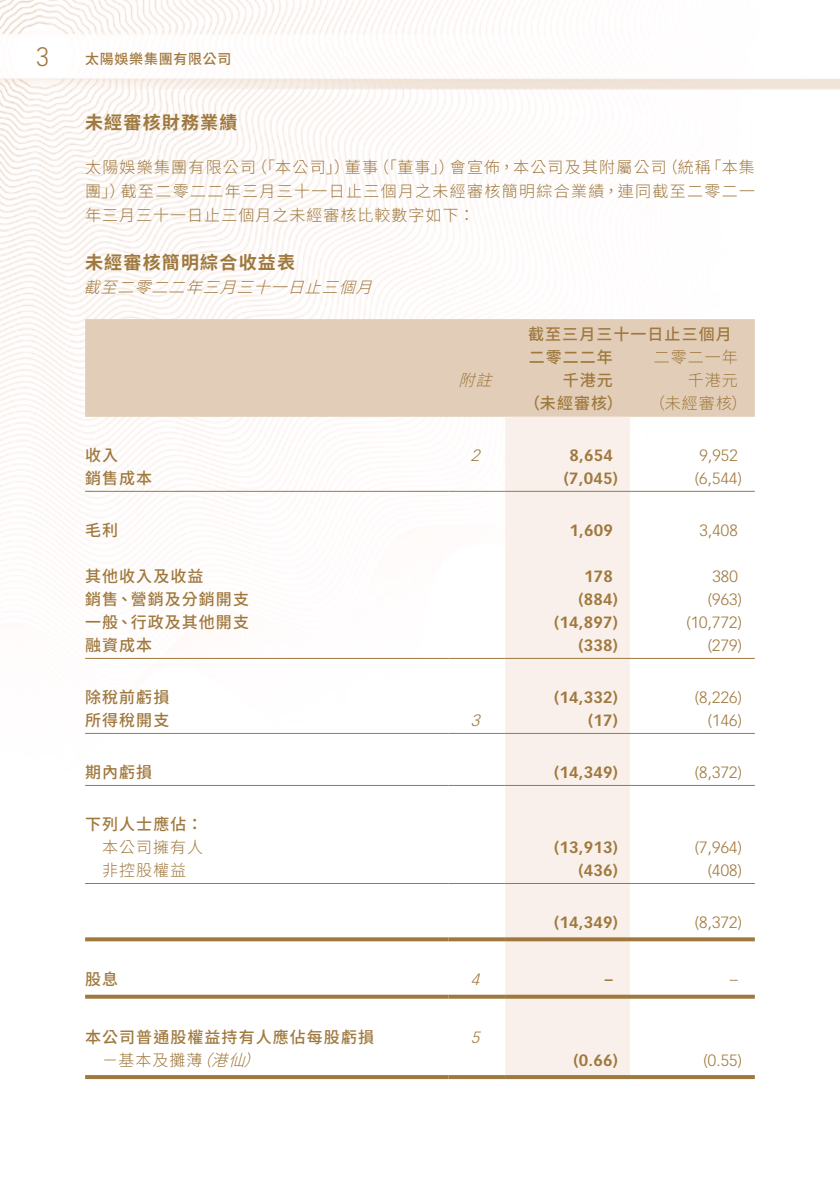
<style>
.page{position:relative;width:840px;height:1191px;background:#fff}
.page>*{position:absolute;margin:0;border:0;box-sizing:border-box;transform-origin:0 0}
.t1{font:300 26px "Vectora LT Std";color:#9f783d;scale:.9 1}
.Heading_1{font:700 18px "Source Han Sans TC";letter-spacing:.065em;color:#9f783d}
.Body_Text{font:300 16px/24px "Source Han Sans TC";letter-spacing:.075em;color:#9f783d}
.Body_Text-2{font:500 16px "Source Han Sans TC";letter-spacing:.065em;color:#9f783d}
.Body_Text-3{font:700 16px "Vectora LT Std";letter-spacing:.015em;color:#9f783d}
.Body_Text-4{font:300 16px "Vectora LT Std";letter-spacing:.015em;color:#9f783d}
.Body_Text-5{font:italic 300 16px "Source Han Sans TC";color:#9f783d}
.Body_Text-6{font:italic 300 16px "Vectora LT Std";color:#9f783d}
.t2{font:500 14px "Source Han Sans TC";letter-spacing:.05em;color:#9f783d}
</style>
<div class="page">
<img style="left:0;top:0;width:839px;height:1080px">
<div style="left:85px;top:319px;width:669px;height:98px;background:#e2ceb8"></div>
<div style="left:505px;top:417px;width:124px;height:658px;background:#f9f0eb"></div>
<hr style="left:85px;top:491px;width:363px;height:1px;background:#9f783d">
<hr style="left:448px;top:491px;width:57px;height:1px;background:#9f783d">
<hr style="left:505px;top:491px;width:124px;height:1px;background:#9f783d">
<hr style="left:629px;top:491px;width:125px;height:1px;background:#9f783d">
<hr style="left:85px;top:658px;width:363px;height:1px;background:#9f783d">
<hr style="left:448px;top:658px;width:57px;height:1px;background:#9f783d">
<hr style="left:505px;top:658px;width:124px;height:1px;background:#9f783d">
<hr style="left:629px;top:658px;width:125px;height:1px;background:#9f783d">
<hr style="left:85px;top:733px;width:363px;height:1px;background:#9f783d">
<hr style="left:448px;top:733px;width:57px;height:1px;background:#9f783d">
<hr style="left:505px;top:733px;width:124px;height:1px;background:#9f783d">
<hr style="left:629px;top:733px;width:125px;height:1px;background:#9f783d">
<hr style="left:85px;top:785px;width:363px;height:1px;background:#9f783d">
<hr style="left:448px;top:785px;width:57px;height:1px;background:#9f783d">
<hr style="left:505px;top:785px;width:124px;height:1px;background:#9f783d">
<hr style="left:629px;top:785px;width:125px;height:1px;background:#9f783d">
<hr style="left:85px;top:883px;width:363px;height:1px;background:#9f783d">
<hr style="left:448px;top:883px;width:57px;height:1px;background:#9f783d">
<hr style="left:505px;top:883px;width:124px;height:1px;background:#9f783d">
<hr style="left:629px;top:883px;width:125px;height:1px;background:#9f783d">
<svg style="left:85px;top:937px;width:363px;height:4px"></svg>
<svg style="left:448px;top:937px;width:57px;height:4px"></svg>
<svg style="left:505px;top:937px;width:124px;height:4px"></svg>
<svg style="left:629px;top:937px;width:125px;height:4px"></svg>
<svg style="left:85px;top:994px;width:363px;height:4px"></svg>
<svg style="left:448px;top:994px;width:57px;height:4px"></svg>
<svg style="left:505px;top:994px;width:124px;height:4px"></svg>
<svg style="left:629px;top:994px;width:125px;height:4px"></svg>
<svg style="left:85px;top:1075px;width:363px;height:4px"></svg>
<svg style="left:448px;top:1075px;width:57px;height:4px"></svg>
<hr style="left:505px;top:1075px;width:124px;height:4px;background:#9f783d">
<svg style="left:629px;top:1075px;width:125px;height:4px"></svg>
<h1 class="t1" style="left:36px;top:42px;width:15px">3</h1>
<p class="t2" style="left:85px;top:51px;width:148px">太陽娛樂集團有限公司</p>
<p class="Heading_1" style="left:85px;top:112px;width:154px">未經審核財務業績</p>
<p class="Body_Text" style="left:251px;top:156px;width:100px">（「本公司」）</p>
<p class="Body_Text" style="left:373px;top:156px;width:83px">（「董事」）</p>
<p class="Body_Text" style="left:661px;top:156px;width:51px">（統稱</p>
<p class="Body_Text" style="left:705px;top:156px;width:51px">「本集</p>
<p class="Body_Text" style="left:449px;top:156px;width:218px">會宣佈，本公司及其附屬公司</p>
<p class="Body_Text" style="left:121px;top:156px;width:635px;text-indent:-36px">太陽娛樂集團有限公司<br>截至二零二二年三月三十一日止三個月之未經審核簡明綜合業績，連同截至二零二一</p>
<p class="Body_Text" style="left:345px;top:156px;width:35px">董事</p>
<p class="Body_Text" style="left:85px;top:180px;width:391px">團」）<br>年三月三十一日止三個月之未經審核比較數字如下：</p>
<p class="Heading_1" style="left:85px;top:252px;width:211px">未經審核簡明綜合收益表</p>
<p class="Body_Text-5" style="left:83px;top:278px;width:302px">截至二零二二年三月三十一日止三個月</p>
<p class="Body_Text-2" style="left:528px;top:325px;width:205px">截至三月三十一日止三個月</p>
<p class="Body_Text" style="left:653px;top:346px;width:86px">二零二一年</p>
<p class="Body_Text-2" style="left:528px;top:348px;width:86px">二零二二年</p>
<p class="Body_Text-5" style="left:458px;top:371px;width:47px">附註</p>
<p class="Body_Text-2" style="left:562px;top:371px;width:52px">千港元</p>
<p class="Body_Text" style="left:687px;top:369px;width:52px">千港元</p>
<p class="Body_Text-2" style="left:524px;top:394px;width:100px">（未經審核）</p>
<p class="Body_Text" style="left:649px;top:392px;width:100px">（未經審核(</p>
<p class="Body_Text-2" style="left:85px;top:446px;width:35px">收入</p>
<p class="Body_Text-6" style="left:470px;top:446px;width:15px">2</p>
<p class="Body_Text-3" style="left:569px;top:445px;width:45px">8,654</p>
<p class="Body_Text-4" style="left:699px;top:446px;width:40px">9,952</p>
<p class="Body_Text-2" style="left:85px;top:469px;width:69px">銷售成本</p>
<p class="Body_Text-3" style="left:563px;top:468px;width:56px">)7,045(</p>
<p class="Body_Text-4" style="left:694px;top:469px;width:49px">)6,544(</p>
<p class="Body_Text-2" style="left:85px;top:521px;width:35px">毛利</p>
<p class="Body_Text-3" style="left:569px;top:520px;width:45px">1,609</p>
<p class="Body_Text-4" style="left:699px;top:521px;width:40px">3,408</p>
<p class="Body_Text-2" style="left:85px;top:567px;width:120px">其他收入及收益</p>
<p class="Body_Text-3" style="left:583px;top:566px;width:30px">178</p>
<p class="Body_Text-4" style="left:712px;top:567px;width:27px">380</p>
<p class="Body_Text-2" style="left:85px;top:590px;width:165px">銷售、營銷及分銷開支</p>
<p class="Body_Text-3" style="left:578px;top:589px;width:41px">)884(</p>
<p class="Body_Text-4" style="left:707px;top:590px;width:36px">)963(</p>
<p class="Body_Text-2" style="left:85px;top:613px;width:165px">一般、行政及其他開支</p>
<p class="Body_Text-3" style="left:553px;top:612px;width:65px">)14,897(</p>
<p class="Body_Text-4" style="left:686px;top:613px;width:57px">)10,772(</p>
<p class="Body_Text-2" style="left:85px;top:636px;width:69px">融資成本</p>
<p class="Body_Text-3" style="left:578px;top:635px;width:41px">)338(</p>
<p class="Body_Text-4" style="left:707px;top:636px;width:36px">)279(</p>
<p class="Body_Text-2" style="left:85px;top:688px;width:86px">除稅前虧損</p>
<p class="Body_Text-3" style="left:553px;top:687px;width:65px">)14,332(</p>
<p class="Body_Text-4" style="left:694px;top:688px;width:49px">)8,226(</p>
<p class="Body_Text-2" style="left:85px;top:711px;width:86px">所得稅開支</p>
<p class="Body_Text-6" style="left:470px;top:711px;width:15px">3</p>
<p class="Body_Text-3" style="left:588px;top:710px;width:31px">)17(</p>
<p class="Body_Text-4" style="left:707px;top:711px;width:36px">)146(</p>
<p class="Body_Text-2" style="left:85px;top:763px;width:69px">期內虧損</p>
<p class="Body_Text-2" style="left:85px;top:815px;width:119px">下列人士應佔：</p>
<p class="Body_Text-3" style="left:553px;top:762px;width:65px">)14,349(</p>
<p class="Body_Text-4" style="left:694px;top:763px;width:49px">)8,372(</p>
<p class="Body_Text" style="left:102px;top:835px;width:103px">本公司擁有人</p>
<p class="Body_Text-3" style="left:553px;top:837px;width:65px">)13,913(</p>
<p class="Body_Text-4" style="left:694px;top:838px;width:49px">)7,964(</p>
<p class="Body_Text" style="left:102px;top:858px;width:86px">非控股權益</p>
<p class="Body_Text-3" style="left:578px;top:860px;width:41px">)436(</p>
<p class="Body_Text-4" style="left:707px;top:861px;width:36px">)408(</p>
<p class="Body_Text-3" style="left:553px;top:912px;width:65px">)14,349(</p>
<p class="Body_Text-4" style="left:694px;top:913px;width:49px">)8,372(</p>
<p class="Body_Text-2" style="left:85px;top:970px;width:35px">股息</p>
<p class="Body_Text-6" style="left:470px;top:970px;width:15px">4</p>
<p class="Body_Text-3" style="left:604px;top:970px;width:9px">–</p>
<p class="Body_Text-4" style="left:729px;top:970px;width:9px">–</p>
<p class="Body_Text-2" style="left:85px;top:1028px;width:290px">本公司普通股權益持有人應佔每股虧損</p>
<p class="Body_Text-6" style="left:470px;top:1027px;width:15px">5</p>
<p class="Body_Text-5" style="left:195px;top:1051px;width:30px">（</p>
<p class="Body_Text-5" style="left:244px;top:1051px;width:30px">(</p>
<p class="Body_Text" style="left:102px;top:1048px;width:102px">－基本及攤薄</p>
<p class="Body_Text-5" style="left:211px;top:1051px;width:47px">港仙</p>
<p class="Body_Text-3" style="left:573px;top:1050px;width:46px">)0.66(</p>
<p class="Body_Text-4" style="left:703px;top:1050px;width:40px">)0.55(</p>
</div>
